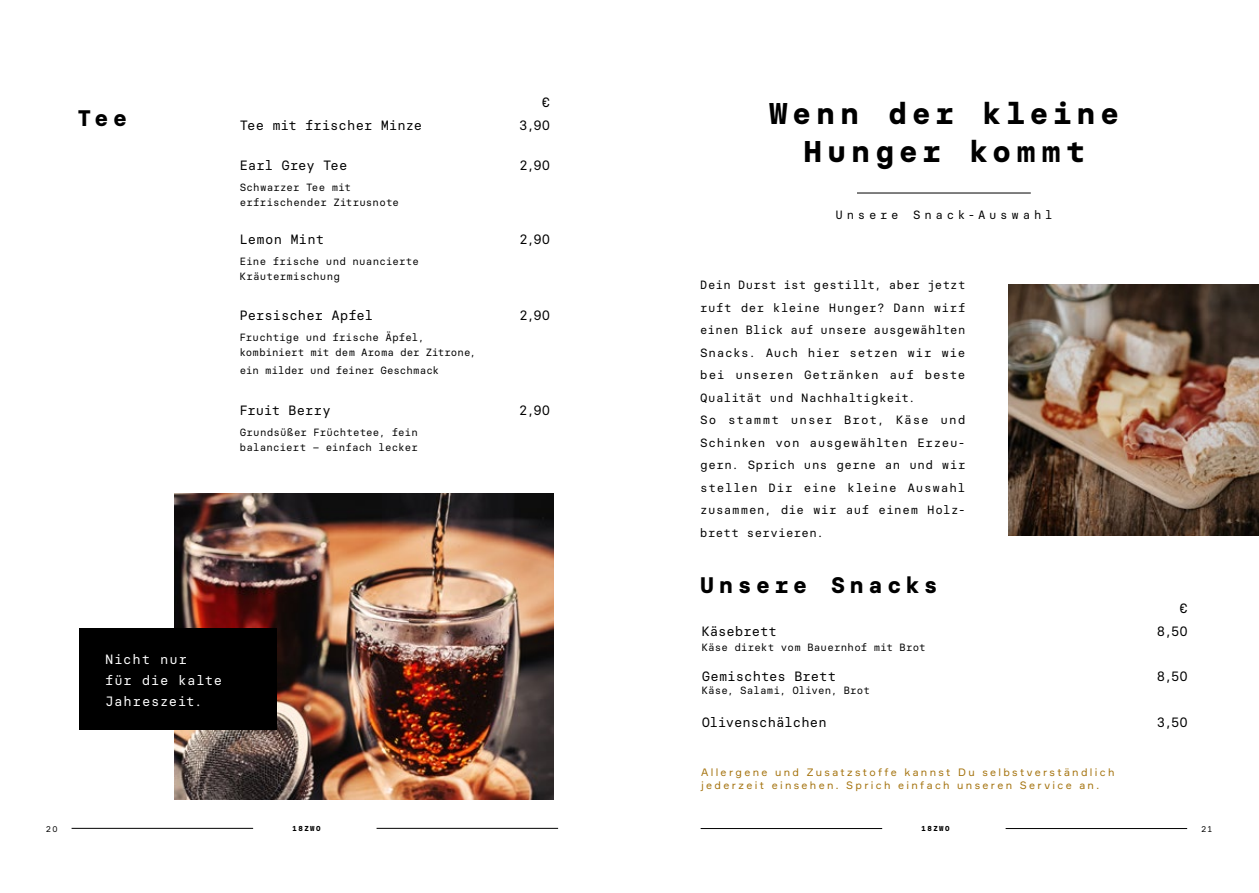
<style>
.page{position:relative;width:1259px;height:893px;background:#fff}
.page>*{position:absolute;margin:0;border:0;box-sizing:border-box;transform-origin:0 0}
.t1{font:700 30px/38.1px "Basier Circle Mono";letter-spacing:.175em;color:#000;text-align:center}
.t2{font:700 22.5px "Basier Circle Mono";letter-spacing:.21em;color:#000}
.t3{font:13.5px "Basier Circle Mono";color:#000}
.t4{font:13.5px/21px "Basier Circle Mono";letter-spacing:.055em;color:#fff}
.t5{font:12px/22.5px "Basier Circle Mono";letter-spacing:.05em;color:#000}
.t6{font:12px "Basier Circle Mono";letter-spacing:.31em;color:#000}
.t7{font:10.5px/15px "Basier Circle Mono";letter-spacing:.01em;color:#000}
.t8{font:10.5px/12.6px "Formular";letter-spacing:.22em;color:#a4720d}
.t9{font:8.25px "Formular";color:#000}
.t10{font:700 7.2px "Basier Circle Mono";letter-spacing:.2em;color:#000}
</style>
<div class="page">
<hr style="left:1005px;top:828px;width:182px;height:1px;background:#000">
<hr style="left:376px;top:828px;width:182px;height:1px;background:#000">
<hr style="left:72px;top:828px;width:181px;height:1px;background:#000">
<hr style="left:700px;top:828px;width:182px;height:1px;background:#000">
<img style="left:174px;top:493px;width:379px;height:306px">
<div style="left:79px;top:629px;width:197px;height:101px;background:#000"></div>
<hr style="left:857px;top:193px;width:173px;height:1px;background:#000">
<img style="left:1008px;top:285px;width:251px;height:251px">
<h2 class="t2" style="left:78px;top:104px;width:51px">Tee</h2>
<p class="t3" style="left:542px;top:94px;width:10px">€</p>
<p class="t3" style="left:240px;top:117px;width:184px">Tee mit frischer Minze</p>
<p class="t3" style="left:519px;top:117px;width:33px">3,90</p>
<p class="t3" style="left:240px;top:157px;width:109px">Earl Grey Tee</p>
<p class="t3" style="left:519px;top:157px;width:32px">2,90</p>
<p class="t7" style="left:240px;top:180px;width:161px">Schwarzer Tee mit erfrischender Zitrusnote</p>
<p class="t3" style="left:240px;top:231px;width:86px">Lemon Mint</p>
<p class="t3" style="left:519px;top:231px;width:32px">2,90</p>
<p class="t7" style="left:240px;top:253px;width:181px">Eine frische und nuancierte<br>Kräutermischung</p>
<p class="t3" style="left:240px;top:307px;width:135px">Persischer Apfel</p>
<p class="t3" style="left:519px;top:307px;width:32px">2,90</p>
<p class="t7" style="left:240px;top:330px;width:238px">Fruchtige und frische Äpfel, kombiniert mit dem Aroma der Zitrone,</p>
<p class="t7" style="left:240px;top:363px;width:201px">ein milder und feiner Geschmack</p>
<p class="t3" style="left:240px;top:402px;width:92px">Fruit Berry</p>
<p class="t3" style="left:519px;top:402px;width:32px">2,90</p>
<p class="t7" style="left:240px;top:424px;width:180px">Grundsüßer Früchtetee, fein balanciert – einfach lecker</p>
<p class="t4" style="left:105px;top:648px;width:118px">Nicht nur<br>für die kalte<br>Jahreszeit.</p>
<h1 class="t1" style="left:769px;top:94px;width:351px">Wenn der kleine<br>Hunger kommt</h1>
<p class="t6" style="left:835px;top:207px;width:218px">Unsere Snack-Auswahl</p>
<p class="t5" style="left:700px;top:274px;width:267px">Dein Durst ist gestillt, aber jetzt ruft der kleine Hunger? Dann wirf einen Blick auf unsere ausgewählten<br>Snacks. Auch hier setzen wir wie bei unseren Getränken auf beste<br>Qualität und Nachhaltigkeit.<br>So stammt unser Brot, Käse und<br>Schinken von ausgewählten Erzeu&shy;gern. Sprich uns gerne an und wir stellen Dir eine kleine Auswahl zusammen, die wir auf einem Holz&shy;brett servieren.</p>
<h2 class="t2" style="left:700px;top:571px;width:239px">Unsere Snacks</h2>
<p class="t3" style="left:1179px;top:600px;width:10px">€</p>
<p class="t3" style="left:702px;top:623px;width:77px">Käsebrett</p>
<p class="t3" style="left:1157px;top:623px;width:33px">8,50</p>
<p class="t7" style="left:702px;top:639px;width:225px">Käse direkt vom Bauernhof mit Brot</p>
<p class="t3" style="left:702px;top:668px;width:136px">Gemischtes Brett</p>
<p class="t3" style="left:1157px;top:668px;width:33px">8,50</p>
<p class="t7" style="left:702px;top:683px;width:170px">Käse, Salami, Oliven, Brot</p>
<p class="t3" style="left:702px;top:714px;width:126px">Olivenschälchen</p>
<p class="t3" style="left:1157px;top:714px;width:32px">3,50</p>
<p class="t8" style="left:701px;top:766px;width:415px">Allergene und Zusatzstoffe kannst Du selbstverständlich jederzeit einsehen. Sprich einfach unseren Service an.</p>
<p class="t9" style="left:46px;top:824px;width:13px">20</p>
<p class="t10" style="left:292px;top:824px;width:30px">18ZWO</p>
<p class="t10" style="left:921px;top:824px;width:30px">18ZWO</p>
<p class="t9" style="left:1201px;top:824px;width:12px">21</p>
</div>
